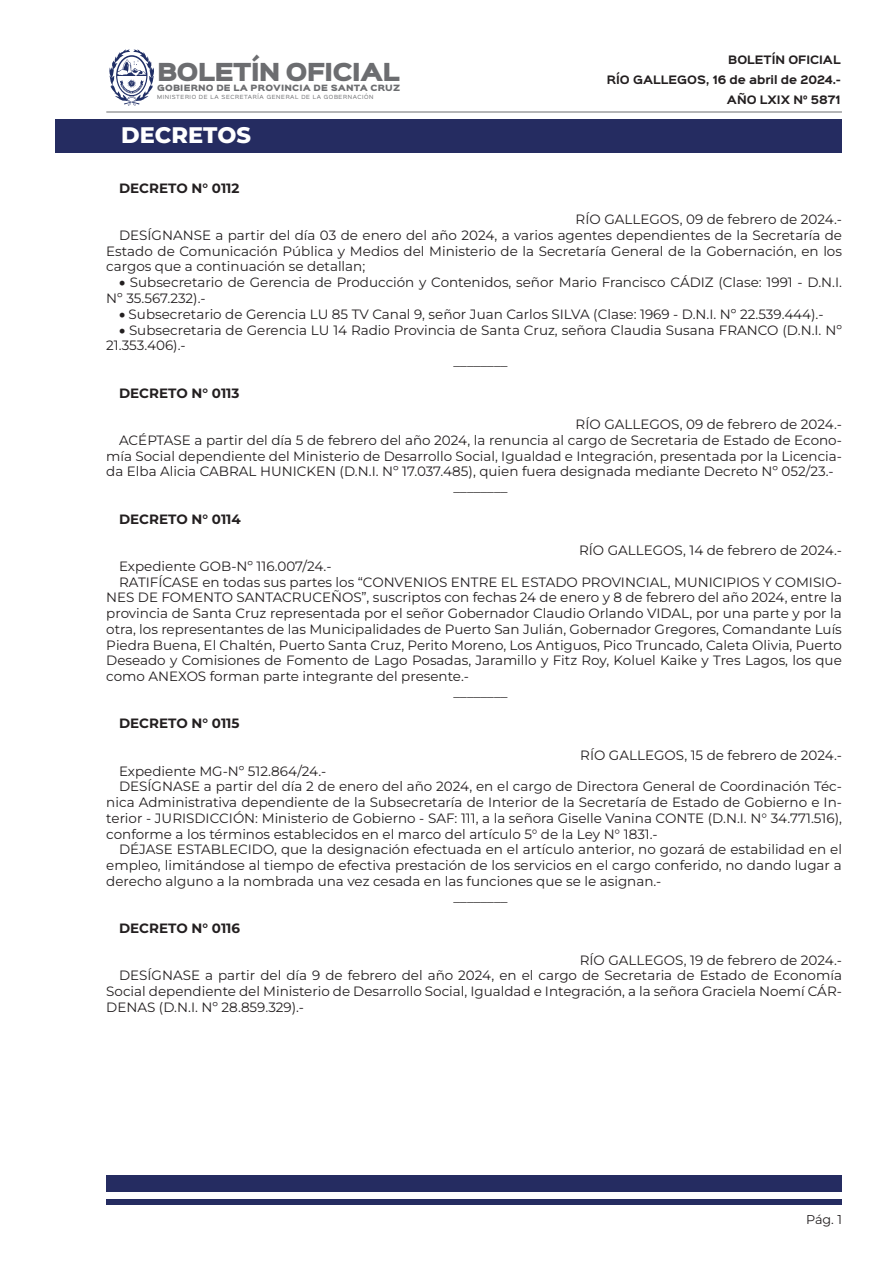
<style>
.page{position:relative;width:893px;height:1263px;background:#fff}
.page>*{position:absolute;margin:0;border:0;box-sizing:border-box;transform-origin:0 0}
.t1{font:800 22.5px "Montserrat";color:#fff}
.t2{font:22.35px "Sinkin Sans 900 X Black";letter-spacing:-.04em;color:#6c6d70}
.List_Paragraph{font:13.5px/15.8px "Montserrat";color:#231f20;text-align:justify}
.t3{font:700 13.5px "Montserrat";color:#231f20}
.t4{font:12.75px "Montserrat";color:#231f20}
.t5{font:700 10.5px/20px "Sinkin Sans 700";color:#231f20;text-align:right}
.t6{font:7.8px "Sinkin Sans 900 X Black";letter-spacing:.02em;color:#6c6d70}
.t7{font:5.1px "Sinkin Sans 400";letter-spacing:.12em;color:#6c6d70}
</style>
<div class="page">
<svg style="left:109px;top:49px;width:45px;height:57px"></svg>
<hr style="left:106px;top:112px;width:736px;height:1px;background:#6c6d70">
<div style="left:55px;top:119px;width:787px;height:33px;background:#252c61"></div>
<div style="left:106px;top:1176px;width:736px;height:16px;background:#252c61"></div>
<div style="left:106px;top:1199px;width:736px;height:5px;background:#252c61"></div>
<h2 class="t2" style="left:157px;top:61px;width:244px">BOLETÍN OFICIAL</h2>
<p class="t6" style="left:157px;top:84px;width:245px">GOBIERNO DE LA PROVINCIA DE SANTA CRUZ</p>
<p class="t7" style="left:157px;top:93px;width:218px">MINISTERIO DE LA SECRETARÍA GENERAL DE LA GOBERNACIÓN</p>
<p class="t1" style="left:121px;top:120px;width:131px">DECRETOS</p>
<p class="t3" style="left:119px;top:178px;width:122px">DECRETO N° 0112</p>
<p class="t5" style="left:607px;top:50px;width:235px">BOLETÍN OFICIAL<br>RÍO GALLEGOS, 16 de abril de 2024.-<br>AÑO LXIX N° 5871</p>
<p class="List_Paragraph" style="left:576px;top:211px;width:268px">RÍO GALLEGOS, 09 de febrero de 2024.-</p>
<p class="List_Paragraph" style="left:106px;top:227px;width:737px;text-indent:13px">DESÍGNANSE a partir del día 03 de enero del año 2024, a varios agentes dependientes de la Secretaría de Estado de Comunicación Pública y Medios del Ministerio de la Secretaría General de la Gobernación, en los cargos que a continuación se detallan;</p>
<p class="List_Paragraph" style="left:106px;top:274px;width:737px;text-indent:13px">• Subsecretario de Gerencia de Producción y Contenidos, señor Mario Francisco CÁDIZ (Clase: 1991 - D.N.I.<br>Nº 35.567.232).-</p>
<p class="List_Paragraph" style="left:119px;top:306px;width:706px">• Subsecretario de Gerencia LU 85 TV Canal 9, señor Juan Carlos SILVA (Clase: 1969 - D.N.I. Nº 22.539.444).-</p>
<p class="List_Paragraph" style="left:106px;top:321px;width:737px;text-indent:13px">• Subsecretaria de Gerencia LU 14 Radio Provincia de Santa Cruz, señora Claudia Susana FRANCO (D.N.I. Nº<br>21.353.406).-</p>
<p class="List_Paragraph" style="left:453px;top:353px;width:55px">________</p>
<p class="t3" style="left:119px;top:383px;width:122px">DECRETO N° 0113</p>
<p class="List_Paragraph" style="left:576px;top:416px;width:268px">RÍO GALLEGOS, 09 de febrero de 2024.-</p>
<p class="List_Paragraph" style="left:106px;top:432px;width:737px;text-indent:13px">ACÉPTASE a partir del día 5 de febrero del año 2024, la renuncia al cargo de Secretaria de Estado de Econo&shy;mía Social dependiente del Ministerio de Desarrollo Social, Igualdad e Integración, presentada por la Licencia&shy;da Elba Alicia CABRAL HUNICKEN (D.N.I. Nº 17.037.485), quien fuera designada mediante Decreto Nº 052/23.-</p>
<p class="List_Paragraph" style="left:453px;top:479px;width:55px">________</p>
<p class="t3" style="left:119px;top:509px;width:123px">DECRETO N° 0114</p>
<p class="List_Paragraph" style="left:579px;top:542px;width:264px">RÍO GALLEGOS, 14 de febrero de 2024.-</p>
<p class="List_Paragraph" style="left:119px;top:558px;width:214px">Expediente GOB-Nº 116.007/24.-</p>
<p class="List_Paragraph" style="left:106px;top:573px;width:737px;text-indent:13px">RATIFÍCASE en todas sus partes los “CONVENIOS ENTRE EL ESTADO PROVINCIAL, MUNICIPIOS Y COMISIO-NES DE FOMENTO SANTACRUCEÑOS”, suscriptos con fechas 24 de enero y 8 de febrero del año 2024, entre la provincia de Santa Cruz representada por el señor Gobernador Claudio Orlando VIDAL, por una parte y por la otra, los representantes de las Municipalidades de Puerto San Julián, Gobernador Gregores, Comandante Luís Piedra Buena, El Chaltén, Puerto Santa Cruz, Perito Moreno, Los Antiguos, Pico Truncado, Caleta Olivia, Puerto Deseado y Comisiones de Fomento de Lago Posadas, Jaramillo y Fitz Roy, Koluel Kaike y Tres Lagos, los que como ANEXOS forman parte integrante del presente.-</p>
<p class="List_Paragraph" style="left:453px;top:684px;width:55px">________</p>
<p class="t3" style="left:119px;top:714px;width:122px">DECRETO N° 0115</p>
<p class="List_Paragraph" style="left:580px;top:747px;width:263px">RÍO GALLEGOS, 15 de febrero de 2024.-</p>
<p class="List_Paragraph" style="left:119px;top:762px;width:209px">Expediente MG-Nº 512.864/24.-</p>
<p class="List_Paragraph" style="left:106px;top:778px;width:737px;text-indent:13px">DESÍGNASE a partir del día 2 de enero del año 2024, en el cargo de Directora General de Coordinación Téc&shy;nica Administrativa dependiente de la Subsecretaría de Interior de la Secretaría de Estado de Gobierno e In&shy;terior - JURISDICCIÓN: Ministerio de Gobierno - SAF: 111, a la señora Giselle Vanina CONTE (D.N.I. N° 34.771.516), conforme a los términos establecidos en el marco del artículo 5° de la Ley N° 1831.-</p>
<p class="List_Paragraph" style="left:106px;top:841px;width:737px;text-indent:13px">DÉJASE ESTABLECIDO, que la designación efectuada en el artículo anterior, no gozará de estabilidad en el empleo, limitándose al tiempo de efectiva prestación de los servicios en el cargo conferido, no dando lugar a derecho alguno a la nombrada una vez cesada en las funciones que se le asignan.-</p>
<p class="List_Paragraph" style="left:453px;top:888px;width:55px">________</p>
<p class="t3" style="left:119px;top:918px;width:123px">DECRETO N° 0116</p>
<p class="List_Paragraph" style="left:580px;top:951px;width:264px">RÍO GALLEGOS, 19 de febrero de 2024.-</p>
<p class="List_Paragraph" style="left:106px;top:967px;width:737px;text-indent:13px">DESÍGNASE a partir del día 9 de febrero del año 2024, en el cargo de Secretaria de Estado de Economía Social dependiente del Ministerio de Desarrollo Social, Igualdad e Integración, a la señora Graciela Noemí CÁR-DENAS (D.N.I. Nº 28.859.329).-</p>
<p class="t4" style="left:806px;top:1211px;width:37px">Pág. 1</p>
</div>
